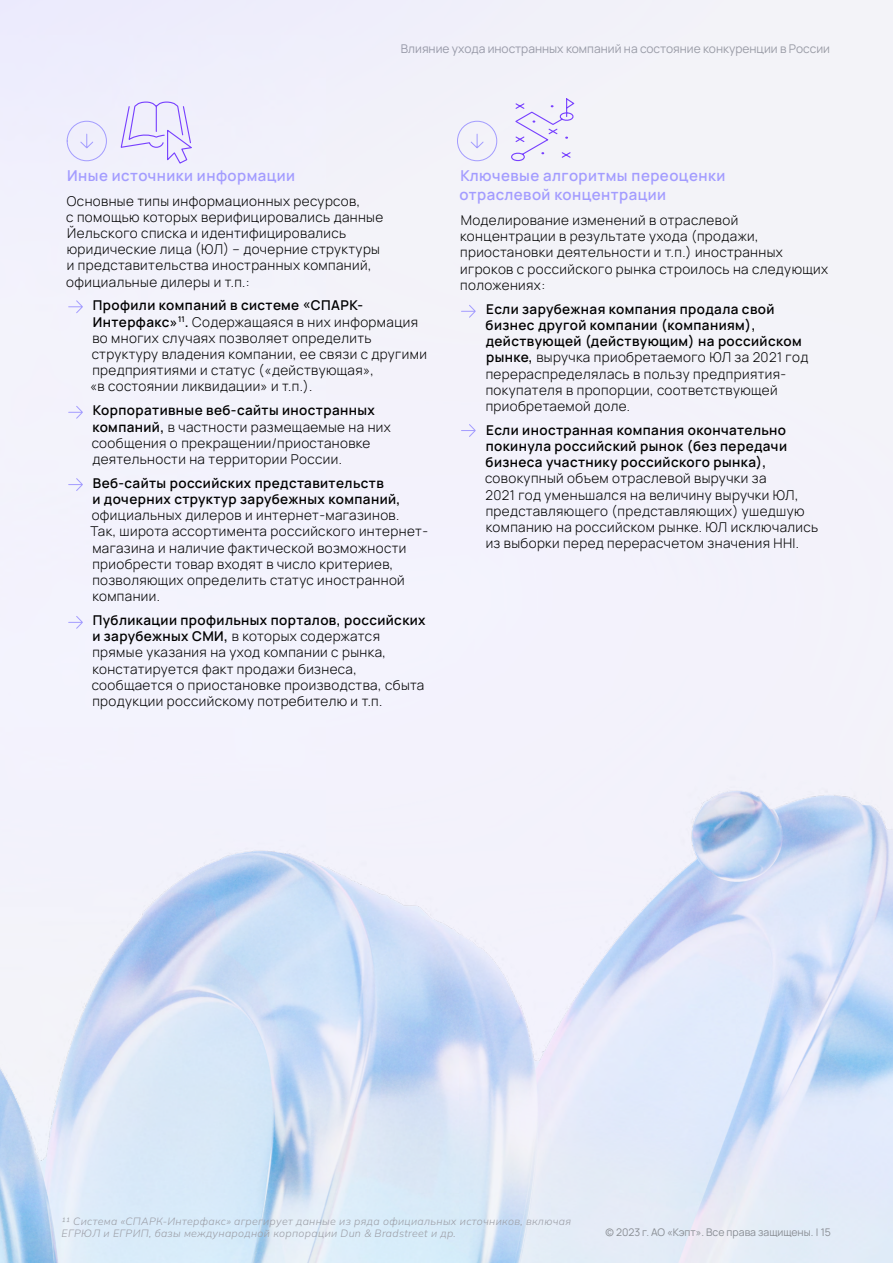
<style>
.page{position:relative;width:893px;height:1263px;background:#fff}
.page>*{position:absolute;margin:0;border:0;box-sizing:border-box;transform-origin:0 0}
.t1{font:600 15px/19.5px "Manrope";letter-spacing:.03em;color:#a39cff}
.t2{font:300 13.5px/16.2px "Manrope";letter-spacing:.03em;color:#000}
.t3{font:600 13.5px/16.2px "Manrope";letter-spacing:.03em;color:#000}
.t4{font:12px "Manrope";color:#6b6f77}
.t5{font:italic 200 10.5px/12px "Mulish";letter-spacing:.03em;color:#9b9da5}
.t6{font:10.5px "Manrope";color:#898d93}
.s1{font-weight:600}
</style>
<div class="page">
<img style="left:0;top:663px;width:327px;height:600px">
<img style="left:327px;top:663px;width:566px;height:600px">
<svg style="left:66px;top:120px;width:41px;height:41px"></svg>
<svg style="left:457px;top:120px;width:40px;height:41px"></svg>
<svg style="left:68px;top:405px;width:15px;height:14px"></svg>
<svg style="left:461px;top:423px;width:15px;height:14px"></svg>
<svg style="left:68px;top:477px;width:15px;height:15px"></svg>
<svg style="left:68px;top:300px;width:15px;height:14px"></svg>
<svg style="left:461px;top:304px;width:15px;height:14px"></svg>
<svg style="left:68px;top:615px;width:15px;height:14px"></svg>
<svg style="left:120px;top:93px;width:74px;height:72px"></svg>
<svg style="left:509px;top:97px;width:66px;height:64px"></svg>
<p class="t4" style="left:401px;top:40px;width:431px">Влияние ухода иностранных компаний на состояние конкуренции в России</p>
<p class="t1" style="left:67px;top:165px;width:229px">Иные источники информации</p>
<p class="t2" style="left:66px;top:192px;width:319px">Основные типы информационных ресурсов,<br>с помощью которых верифицировались данные Йельского списка и идентифицировались юридические лица (ЮЛ) – дочерние структуры и представительства иностранных компаний, официальные дилеры и т.п.:</p>
<p class="t2" style="left:90px;top:297px;width:338px"><span class="s1">Профили компаний в системе «СПАРК-Интерфакс»</span><sup>11</sup><span class="s1">.</span> Содержащаяся в них информация во многих случаях позволяет определить структуру владения компании, ее связи с другими предприятиями и статус («действующая»,<br>«в состоянии ликвидации» и т.п.).</p>
<p class="t2" style="left:92px;top:402px;width:301px"><span class="s1">Корпоративные веб-сайты иностранных компаний,</span> в частности размещаемые на них сообщения о прекращении/приостановке деятельности на территории России.</p>
<p class="t3" style="left:92px;top:474px;width:310px">Веб-сайты российских представительств<br>и дочерних структур зарубежных компаний,</p>
<p class="t2" style="left:91px;top:507px;width:339px">официальных дилеров и интернет-магазинов.<br>Так, широта ассортимента российского интернет&shy;магазина и наличие фактической возможности приобрести товар входят в число критериев, позволяющих определить статус иностранной компании.</p>
<p class="t2" style="left:92px;top:611px;width:335px"><span class="s1">Публикации профильных порталов, российских и зарубежных СМИ,</span> в которых содержатся прямые указания на уход компании с рынка, констатируется факт продажи бизнеса, сообщается о приостановке производства, сбыта продукции российскому потребителю и т.п.</p>
<p class="t1" style="left:459px;top:165px;width:267px">Ключевые алгоритмы переоценки отраслевой концентрации</p>
<p class="t2" style="left:460px;top:211px;width:369px">Моделирование изменений в отраслевой концентрации в результате ухода (продажи, приостановки деятельности и т.п.) иностранных игроков с российского рынка строилось на следующих положениях:</p>
<p class="t2" style="left:486px;top:300px;width:324px"><span class="s1">Если зарубежная компания продала свой бизнес другой компании (компаниям), действующей (действующим) на российском рынке,</span> выручка приобретаемого ЮЛ за 2021 год перераспределялась в пользу предприятия&shy;покупателя в пропорции, соответствующей приобретаемой доле.</p>
<p class="t3" style="left:486px;top:421px;width:303px;text-align:justify">Если иностранная компания окончательно покинула российский рынок (без передачи бизнеса участнику российского рынка),</p>
<p class="t2" style="left:485px;top:470px;width:335px">совокупный объем отраслевой выручки за<br>2021 год уменьшался на величину выручки ЮЛ, представляющего (представляющих) ушедшую компанию на российском рынке. ЮЛ исключались из выборки перед перерасчетом значения HHI.</p>
<p class="t5" style="left:62px;top:1214px;width:511px">11 Система «СПАРК-Интерфакс» агрегирует данные из ряда официальных источников, включая<br>ЕГРЮЛ и ЕГРИП, базы международной корпорации Dun &amp; Bradstreet и др.</p>
<p class="t6" style="left:605px;top:1225px;width:227px">© 2023 г. АО «Кэпт». Все права защищены. | 15</p>
</div>
